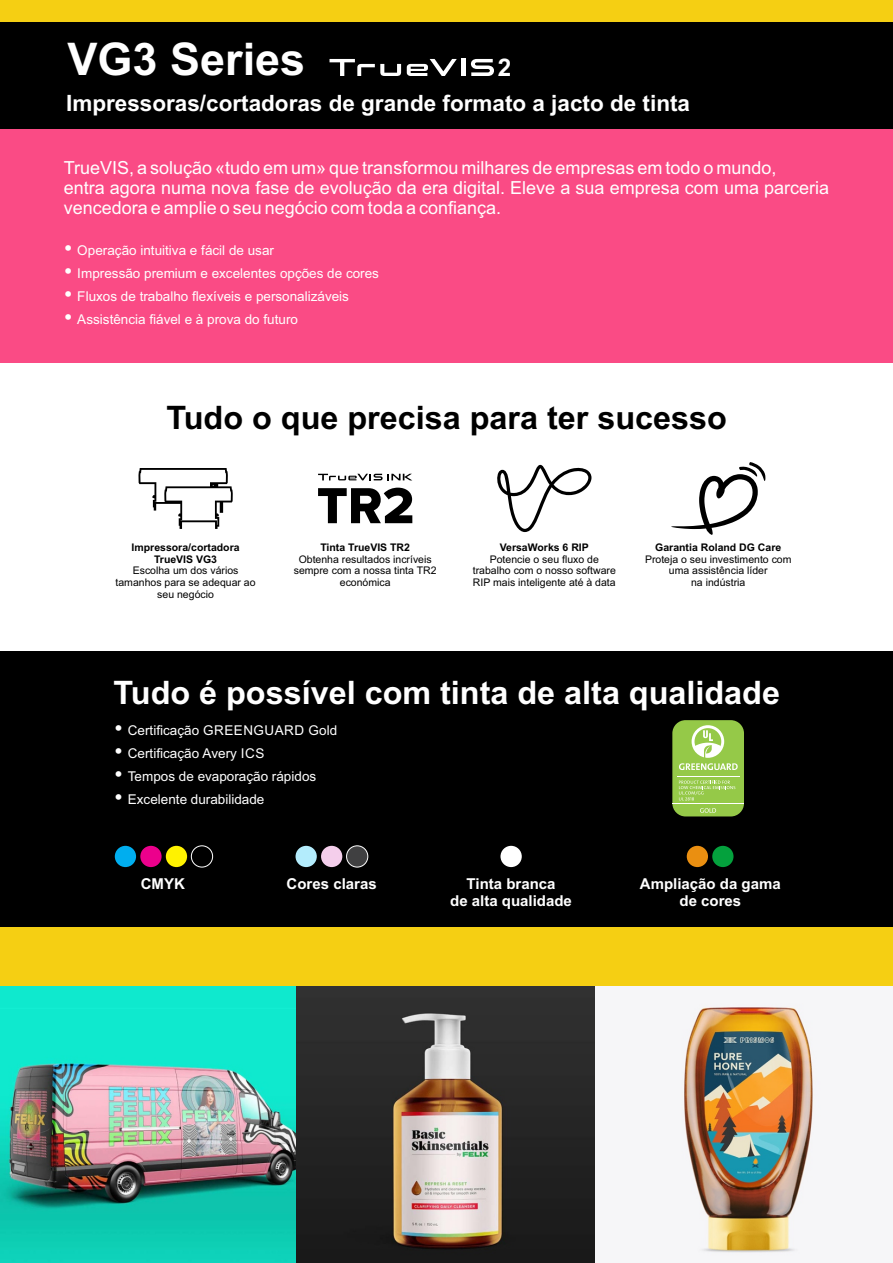
<style>
.page{position:relative;width:893px;height:1263px;background:#fff}
.page>*{position:absolute;margin:0;border:0;box-sizing:border-box;transform-origin:0 0}
.t1{font:700 45px "Arial";color:#fff}
.t2{font:700 32.4px "Arial";color:#fff}
.t3{font:700 32.4px "Arial";color:#000}
.t4{font:700 24.3px "Arial";color:#fff}
.t5{font:700 22.5px "Arial";color:#fff}
.t6{font:18px/20.1px "Arial";color:#fff}
.t7{font:700 15px/16.8px "Arial";color:#fff;text-align:center}
.t8{font:13.5px/23.2px "Arial";color:#fff}
.t9{font:10.5px/11.7px "Arial";color:#000;text-align:center}
.t10{font:700 10.5px/11.7px "Arial";color:#000;text-align:center}
</style>
<div class="page">
<svg style="left:138px;top:468px;width:95px;height:61px"></svg>
<svg style="left:318px;top:474px;width:94px;height:6px"></svg>
<svg style="left:318px;top:488px;width:94px;height:35px"></svg>
<svg style="left:497px;top:465px;width:94px;height:67px"></svg>
<div style="left:0;top:23px;width:893px;height:340px;background:#fa4b85"></div>
<div style="left:0;top:651px;width:893px;height:276px;background:#000"></div>
<div style="left:0;top:927px;width:893px;height:336px;background:#f5cf13"></div>
<div style="left:0;top:0;width:893px;height:23px;background:#f5cf13"></div>
<div style="left:0;top:23px;width:893px;height:106px;background:#000"></div>
<hr style="left:461px;top:59px;width:4px;height:17px;background:#fff">
<svg style="left:329px;top:59px;width:72px;height:17px"></svg>
<svg style="left:407px;top:59px;width:50px;height:17px"></svg>
<svg style="left:471px;top:59px;width:23px;height:17px"></svg>
<svg style="left:671px;top:462px;width:94px;height:73px"></svg>
<div style="left:115px;top:846px;width:21px;height:21px;background:#00aeef;border-radius:50%"></div>
<div style="left:140px;top:846px;width:22px;height:21px;background:#ec008c;border-radius:50%"></div>
<div style="left:166px;top:846px;width:21px;height:21px;background:#fff200;border-radius:50%"></div>
<div style="left:191px;top:846px;width:22px;height:21px;background:#000;border:1px solid #fff;border-radius:50%"></div>
<div style="left:296px;top:846px;width:21px;height:21px;background:#b3ecfc;border-radius:50%"></div>
<div style="left:321px;top:846px;width:21px;height:21px;background:#f4ceeb;border-radius:50%"></div>
<div style="left:346px;top:846px;width:22px;height:21px;background:#404041;border:1px solid #fff;border-radius:50%"></div>
<div style="left:500px;top:846px;width:22px;height:21px;background:#fff;border-radius:50%"></div>
<div style="left:687px;top:846px;width:21px;height:21px;background:#ea8f11;border-radius:50%"></div>
<div style="left:712px;top:846px;width:21px;height:21px;background:#04a13d;border-radius:50%"></div>
<img style="left:0;top:986px;width:297px;height:277px">
<img style="left:297px;top:986px;width:596px;height:277px">
<div style="left:672px;top:720px;width:72px;height:96px;background:#95c948;border-radius:13px"></div>
<hr style="left:672px;top:803px;width:72px;height:1px;background:#fff">
<svg style="left:700px;top:808px;width:16px;height:5px"></svg>
<svg style="left:679px;top:781px;width:56px;height:19px"></svg>
<hr style="left:677px;top:776px;width:63px;height:1px;background:#fff">
<svg style="left:679px;top:725px;width:59px;height:45px"></svg>
<h1 class="t1" style="left:68px;top:43px;width:239px">VG3 Series</h1>
<h3 class="t4" style="left:498px;top:58px;width:15px">2</h3>
<h3 class="t5" style="left:66px;top:95px;width:625px">Impressoras/cortadoras de grande formato a jacto de tinta</h3>
<h3 class="t6" style="left:64px;top:159px;width:767px">TrueVIS, a solução «tudo em um» que transformou milhares de empresas em todo o mundo,<br>entra agora numa nova fase de evolução da era digital. Eleve a sua empresa com uma parceria vencedora e amplie o seu negócio com toda a confiança.</h3>
<p class="t8" style="left:77px;top:239px;width:303px">Operação intuitiva e fácil de usar<br>Impressão premium e excelentes opções de cores Fluxos de trabalho flexíveis e personalizáveis Assistência fiável e à prova do futuro</p>
<h2 class="t3" style="left:166px;top:406px;width:562px">Tudo o que precisa para ter sucesso</h2>
<p class="t10" style="left:132px;top:542px;width:109px">Impressora/cortadora<br>TrueVIS VG3</p>
<p class="t9" style="left:116px;top:566px;width:142px">Escolha um dos vários tamanhos para se adequar ao seu negócio</p>
<p class="t10" style="left:320px;top:542px;width:91px">Tinta TrueVIS TR2</p>
<p class="t9" style="left:294px;top:554px;width:144px">Obtenha resultados incríveis sempre com a nossa tinta TR2 económica</p>
<p class="t10" style="left:500px;top:542px;width:91px">VersaWorks 6 RIP</p>
<p class="t9" style="left:473px;top:554px;width:144px">Potencie o seu fluxo de trabalho com o nosso software<br>RIP mais inteligente até à data</p>
<p class="t10" style="left:655px;top:542px;width:128px">Garantia Roland DG Care</p>
<p class="t9" style="left:645px;top:554px;width:148px">Proteja o seu investimento com uma assistência líder<br>na indústria</p>
<h2 class="t2" style="left:114px;top:680px;width:668px">Tudo é possível com tinta de alta qualidade</h2>
<p class="t8" style="left:128px;top:720px;width:211px">Certificação GREENGUARD Gold<br>Certificação Avery ICS<br>Tempos de evaporação rápidos<br>Excelente durabilidade</p>
<h3 class="t7" style="left:141px;top:877px;width:46px">CMYK</h3>
<h3 class="t7" style="left:287px;top:877px;width:92px">Cores claras</h3>
<h3 class="t7" style="left:450px;top:877px;width:123px">Tinta branca<br>de alta qualidade</h3>
<h3 class="t7" style="left:640px;top:877px;width:142px">Ampliação da gama de cores</h3>
</div>
